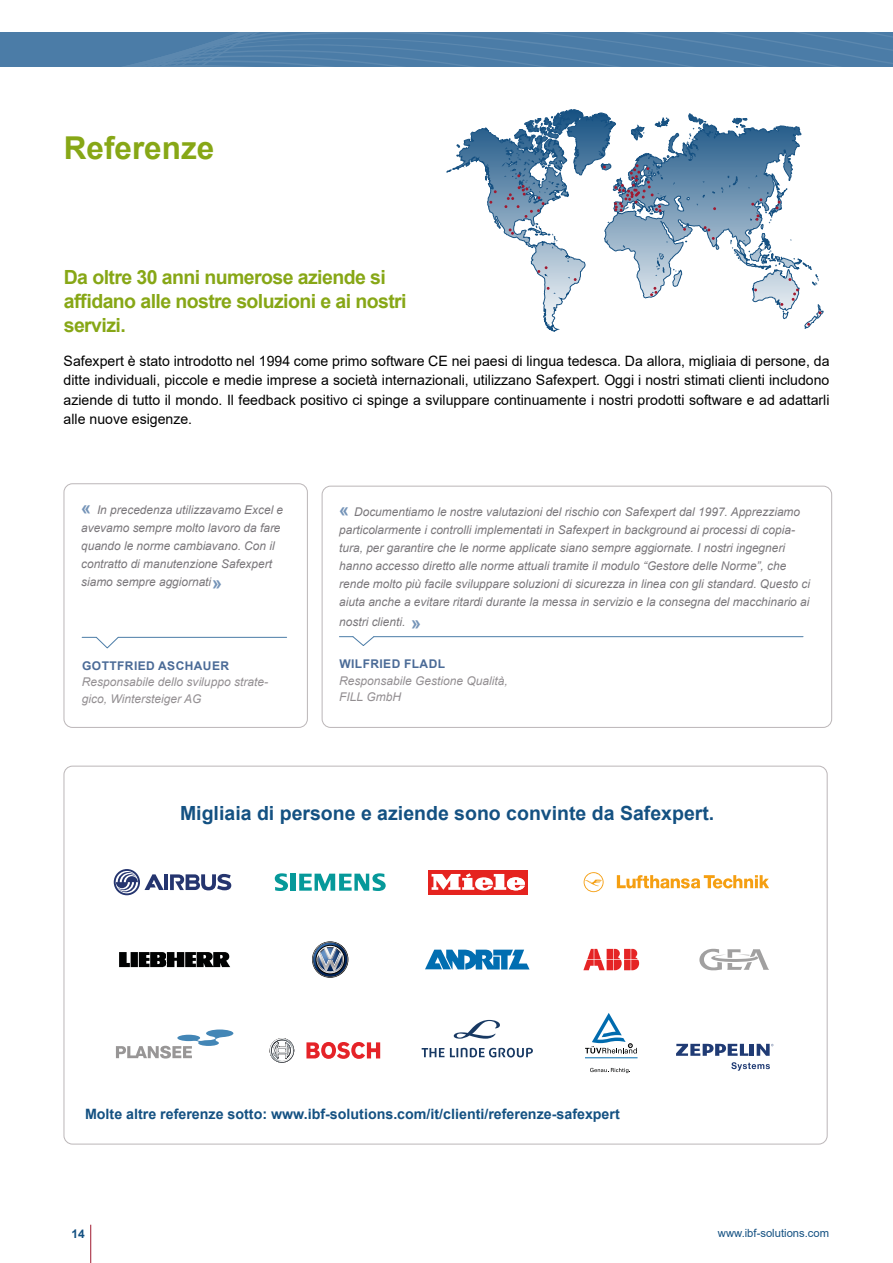
<style>
.page{position:relative;width:893px;height:1263px;background:#fff}
.page>*{position:absolute;margin:0;border:0;box-sizing:border-box;transform-origin:0 0}
.t1{font:700 31.5px "Arial";color:#87a716}
.t2{font:700 19.5px/24px "Arial";letter-spacing:-.03em;color:#87a716}
.t3{font:700 19.5px "Arial";color:#145182}
.t4{font:14.25px/19.5px "Arial";color:#000;text-align:justify}
.t5{font:700 14.25px "Arial";color:#145182}
.t6{font:italic 12px/18px "Arial";color:#7a777b}
.t7{font:italic 12px/16.5px "Arial";color:#938f92}
.t8{font:700 12px "Arial";letter-spacing:.035em;color:#4b6b97}
.t9{font:700 12px "Arial";color:#145182}
.t10{font:11.25px "Arial";color:#145182}
.s1{font-weight:700;font-style:normal;font-size:18px;color:#7594b8}
</style>
<div class="page">
<hr style="left:90px;top:1225px;width:1px;height:38px;background:#a11930">
<svg style="left:0;top:32px;width:893px;height:35px"></svg>
<div style="left:64px;top:484px;width:244px;height:244px;border:1px solid #bbb6b8;border-radius:9px"></div>
<hr style="left:118px;top:637px;width:169px;height:1px;background:#4b7ca7">
<svg style="left:82px;top:637px;width:37px;height:11px"></svg>
<div style="left:322px;top:486px;width:510px;height:242px;border:1px solid #bbb6b8;border-radius:9px"></div>
<hr style="left:374px;top:636px;width:429px;height:1px;background:#4b7ca7">
<svg style="left:339px;top:636px;width:35px;height:10px"></svg>
<hr style="left:165px;top:874px;width:3px;height:16px;background:#25356f">
<svg style="left:170px;top:874px;width:61px;height:16px"></svg>
<svg style="left:114px;top:869px;width:50px;height:26px"></svg>
<div style="left:428px;top:870px;width:100px;height:24px;background:#e5231f"></div>
<svg style="left:432px;top:873px;width:93px;height:18px"></svg>
<svg style="left:584px;top:872px;width:185px;height:20px"></svg>
<svg style="left:275px;top:873px;width:13px;height:18px"></svg>
<div style="left:290px;top:874px;width:5px;height:17px;background:#06999a"></div>
<svg style="left:299px;top:873px;width:87px;height:18px"></svg>
<svg style="left:583px;top:949px;width:56px;height:21px"></svg>
<svg style="left:119px;top:952px;width:111px;height:15px"></svg>
<svg style="left:312px;top:941px;width:36px;height:36px"></svg>
<svg style="left:425px;top:950px;width:105px;height:19px"></svg>
<svg style="left:699px;top:949px;width:70px;height:21px"></svg>
<svg style="left:270px;top:1038px;width:25px;height:25px"></svg>
<svg style="left:306px;top:1042px;width:74px;height:17px"></svg>
<svg style="left:731px;top:1062px;width:39px;height:9px"></svg>
<svg style="left:757px;top:1044px;width:16px;height:12px"></svg>
<hr style="left:750px;top:1044px;width:4px;height:12px;background:#203b74">
<svg style="left:676px;top:1044px;width:72px;height:12px"></svg>
<svg style="left:585px;top:1013px;width:52px;height:40px"></svg>
<hr style="left:585px;top:1057px;width:53px;height:1px;background:#006bae">
<svg style="left:590px;top:1068px;width:40px;height:5px"></svg>
<svg style="left:422px;top:1020px;width:111px;height:37px"></svg>
<svg style="left:116px;top:1029px;width:117px;height:29px"></svg>
<svg style="left:447px;top:109px;width:376px;height:222px"></svg>
<svg style="left:650px;top:287px;width:7px;height:9px"></svg>
<svg style="left:509px;top:228px;width:5px;height:7px"></svg>
<svg style="left:537px;top:266px;width:11px;height:7px"></svg>
<svg style="left:704px;top:226px;width:6px;height:5px"></svg>
<svg style="left:751px;top:198px;width:11px;height:8px"></svg>
<svg style="left:756px;top:214px;width:3px;height:7px"></svg>
<svg style="left:792px;top:288px;width:7px;height:13px"></svg>
<svg style="left:776px;top:201px;width:4px;height:8px"></svg>
<svg style="left:504px;top:185px;width:40px;height:33px"></svg>
<svg style="left:614px;top:164px;width:47px;height:48px"></svg>
<h1 class="t1" style="left:64px;top:126px;width:152px">Referenze</h1>
<h2 class="t2" style="left:64px;top:265px;width:344px">Da oltre 30 anni numerose aziende si affidano alle nostre soluzioni e ai nostri servizi.</h2>
<p class="t4" style="left:64px;top:351px;width:767px">Safexpert è stato introdotto nel 1994 come primo software CE nei paesi di lingua tedesca. Da allora, migliaia di persone, da ditte individuali, piccole e medie imprese a società internazionali, utilizzano Safexpert. Oggi i nostri stimati clienti includono aziende di tutto il mondo. Il feedback positivo ci spinge a sviluppare continuamente i nostri prodotti software e ad adattarli alle nuove esigenze.</p>
<p class="t6" style="left:81px;top:501px;width:204px"><span class="s1">«</span> In precedenza utilizzavamo Excel e avevamo sempre molto lavoro da fare quando le norme cambiavano. Con il contratto di manutenzione Safexpert siamo sempre aggiornati<span class="s1">»</span></p>
<p class="t8" style="left:82px;top:657px;width:148px">GOTTFRIED ASCHAUER</p>
<p class="t7" style="left:82px;top:674px;width:188px">Responsabile dello sviluppo strate&shy;gico, Wintersteiger AG</p>
<p class="t6" style="left:339px;top:503px;width:472px"><span class="s1">«</span> Documentiamo le nostre valutazioni del rischio con Safexpert dal 1997. Apprezziamo particolarmente i controlli implementati in Safexpert in background ai processi di copia&shy;tura, per garantire che le norme applicate siano sempre aggiornate. I nostri ingegneri hanno accesso diretto alle norme attuali tramite il modulo “Gestore delle Norme”, che rende molto più facile sviluppare soluzioni di sicurezza in linea con gli standard. Questo ci aiuta anche a evitare ritardi durante la messa in servizio e la consegna del macchinario ai</p>
<p class="t6" style="left:339px;top:613px;width:83px">nostri clienti. <span class="s1">»</span></p>
<p class="t8" style="left:339px;top:656px;width:107px">WILFRIED FLADL</p>
<p class="t7" style="left:339px;top:672px;width:170px">Responsabile Gestione Qualità,<br>FILL GmbH</p>
<h2 class="t3" style="left:180px;top:799px;width:536px">Migliaia di persone e aziende sono convinte da Safexpert.</h2>
<p class="t5" style="left:85px;top:1104px;width:536px">Molte altre referenze sotto: www.ibf-solutions.com/it/clienti/referenze-safexpert</p>
<p class="t9" style="left:71px;top:1225px;width:15px">14</p>
<p class="t10" style="left:718px;top:1225px;width:113px">www.ibf-solutions.com</p>
</div>
